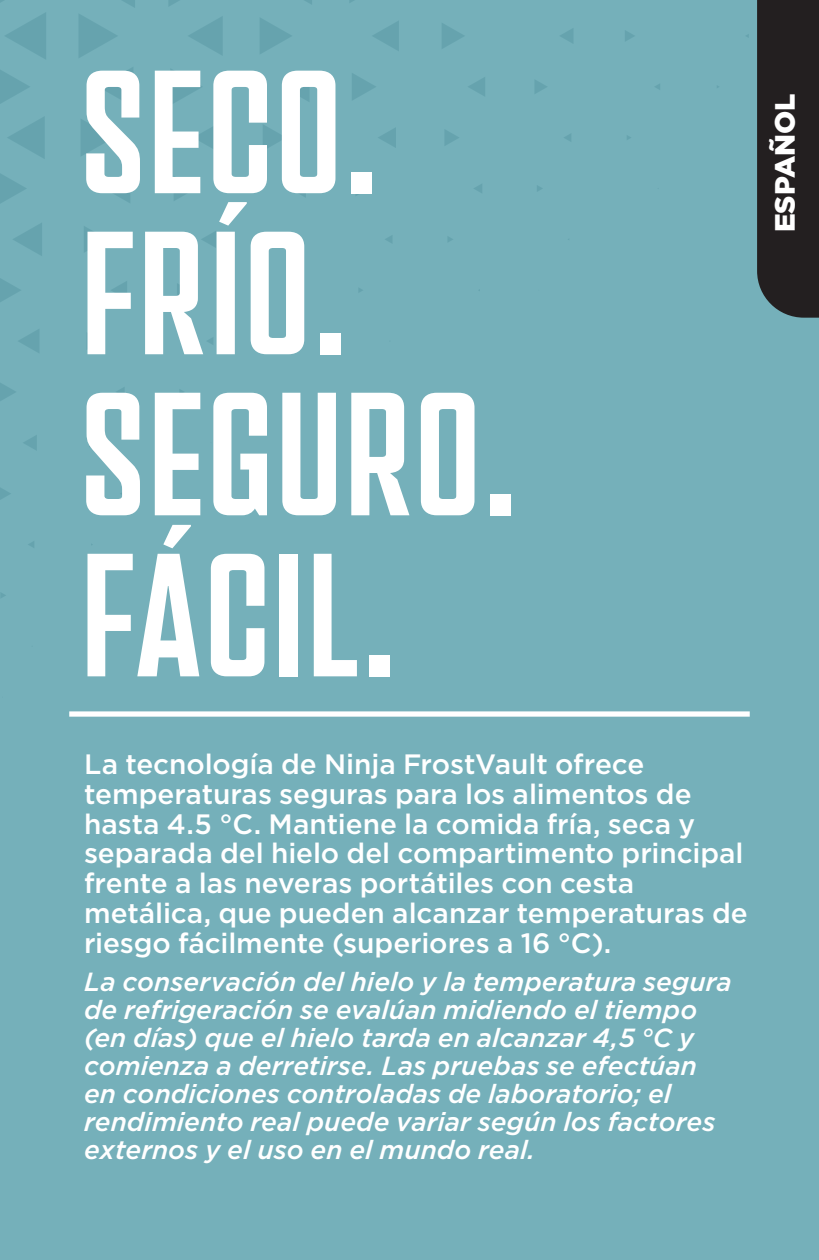
<style>
.page{position:relative;width:819px;height:1260px;background:#75b0ba}
.page>*{position:absolute;margin:0;border:0;box-sizing:border-box;transform-origin:0 0}
.t1{font:700 164.5px/161px "PF Venue";letter-spacing:.015em;color:#fff}
.t2{font:500 28px/29.8px "Gotham";letter-spacing:-.005em;color:#fff}
.t3{font:900 28px "Gotham";color:#fff}
.t4{font:italic 500 26.25px/28px "Gotham";color:#fff}
</style>
<div class="page">
<svg style="left:448px;top:237px;width:5px;height:5px"></svg>
<svg style="left:385px;top:236px;width:7px;height:7px"></svg>
<svg style="left:297px;top:287px;width:5px;height:6px"></svg>
<svg style="left:537px;top:185px;width:5px;height:6px"></svg>
<svg style="left:474px;top:184px;width:8px;height:9px"></svg>
<svg style="left:356px;top:181px;width:13px;height:15px"></svg>
<svg style="left:290px;top:180px;width:16px;height:17px"></svg>
<svg style="left:267px;top:233px;width:11px;height:13px"></svg>
<svg style="left:207px;top:338px;width:6px;height:7px"></svg>
<svg style="left:180px;top:390px;width:4px;height:4px"></svg>
<svg style="left:564px;top:134px;width:7px;height:8px"></svg>
<svg style="left:445px;top:130px;width:14px;height:15px"></svg>
<svg style="left:378px;top:128px;width:18px;height:20px"></svg>
<svg style="left:263px;top:125px;width:23px;height:26px"></svg>
<svg style="left:201px;top:231px;width:15px;height:17px"></svg>
<svg style="left:177px;top:284px;width:12px;height:13px"></svg>
<svg style="left:116px;top:387px;width:8px;height:9px"></svg>
<svg style="left:535px;top:80px;width:12px;height:14px"></svg>
<svg style="left:468px;top:77px;width:17px;height:19px"></svg>
<svg style="left:352px;top:73px;width:24px;height:27px"></svg>
<svg style="left:283px;top:72px;width:26px;height:30px"></svg>
<svg style="left:194px;top:123px;width:26px;height:29px"></svg>
<svg style="left:174px;top:176px;width:22px;height:25px"></svg>
<svg style="left:111px;top:281px;width:16px;height:18px"></svg>
<svg style="left:87px;top:333px;width:14px;height:16px"></svg>
<svg style="left:89px;top:439px;width:7px;height:8px"></svg>
<svg style="left:625px;top:30px;width:9px;height:11px"></svg>
<svg style="left:560px;top:29px;width:13px;height:14px"></svg>
<svg style="left:442px;top:23px;width:22px;height:26px"></svg>
<svg style="left:373px;top:21px;width:26px;height:30px"></svg>
<svg style="left:260px;top:18px;width:32px;height:36px"></svg>
<svg style="left:189px;top:17px;width:34px;height:38px"></svg>
<svg style="left:170px;top:69px;width:32px;height:36px"></svg>
<svg style="left:105px;top:174px;width:25px;height:29px"></svg>
<svg style="left:84px;top:226px;width:23px;height:26px"></svg>
<svg style="left:19px;top:329px;width:20px;height:24px"></svg>
<svg style="left:0;top:383px;width:16px;height:18px"></svg>
<svg style="left:23px;top:435px;width:14px;height:15px"></svg>
<svg style="left:655px;top:84px;width:5px;height:6px"></svg>
<svg style="left:305px;top:0;width:7px;height:4px"></svg>
<svg style="left:169px;top:0;width:10px;height:6px"></svg>
<svg style="left:99px;top:67px;width:34px;height:39px"></svg>
<svg style="left:81px;top:119px;width:33px;height:37px"></svg>
<svg style="left:13px;top:223px;width:29px;height:33px"></svg>
<svg style="left:0;top:278px;width:21px;height:24px"></svg>
<svg style="left:0;top:488px;width:11px;height:12px"></svg>
<svg style="left:28px;top:541px;width:6px;height:7px"></svg>
<svg style="left:79px;top:0;width:56px;height:58px"></svg>
<svg style="left:0;top:174px;width:26px;height:29px"></svg>
<svg style="left:1px;top:593px;width:5px;height:5px"></svg>
<svg style="left:0;top:0;width:46px;height:159px"></svg>
<div style="left:69px;top:711px;width:681px;height:6px;background:#fff"></div>
<div style="left:757px;top:0;width:62px;height:318px;background:#231f20"></div>
<h1 class="t1" style="left:81px;top:53px;width:440px">SECO.<br>FRÍO.<br>SEGURO.<br>FÁCIL.</h1>
<p class="t3" style="left:766px;top:232px;width:140px;rotate:-90deg">ESPAÑOL</p>
<p class="t2" style="left:84px;top:749px;width:665px">La tecnología de Ninja FrostVault ofrece temperaturas seguras para los alimentos de hasta 4.5 °C. Mantiene la comida fría, seca y separada del hielo del compartimento principal frente a las neveras portátiles con cesta metálica, que pueden alcanzar temperaturas de riesgo fácilmente (superiores a 16 °C).</p>
<p class="t4" style="left:84px;top:967px;width:649px">La conservación del hielo y la temperatura segura de refrigeración se evalúan midiendo el tiempo (en días) que el hielo tarda en alcanzar 4,5 °C y comienza a derretirse. Las pruebas se efectúan en condiciones controladas de laboratorio; el rendimiento real puede variar según los factores externos y el uso en el mundo real.</p>
</div>
